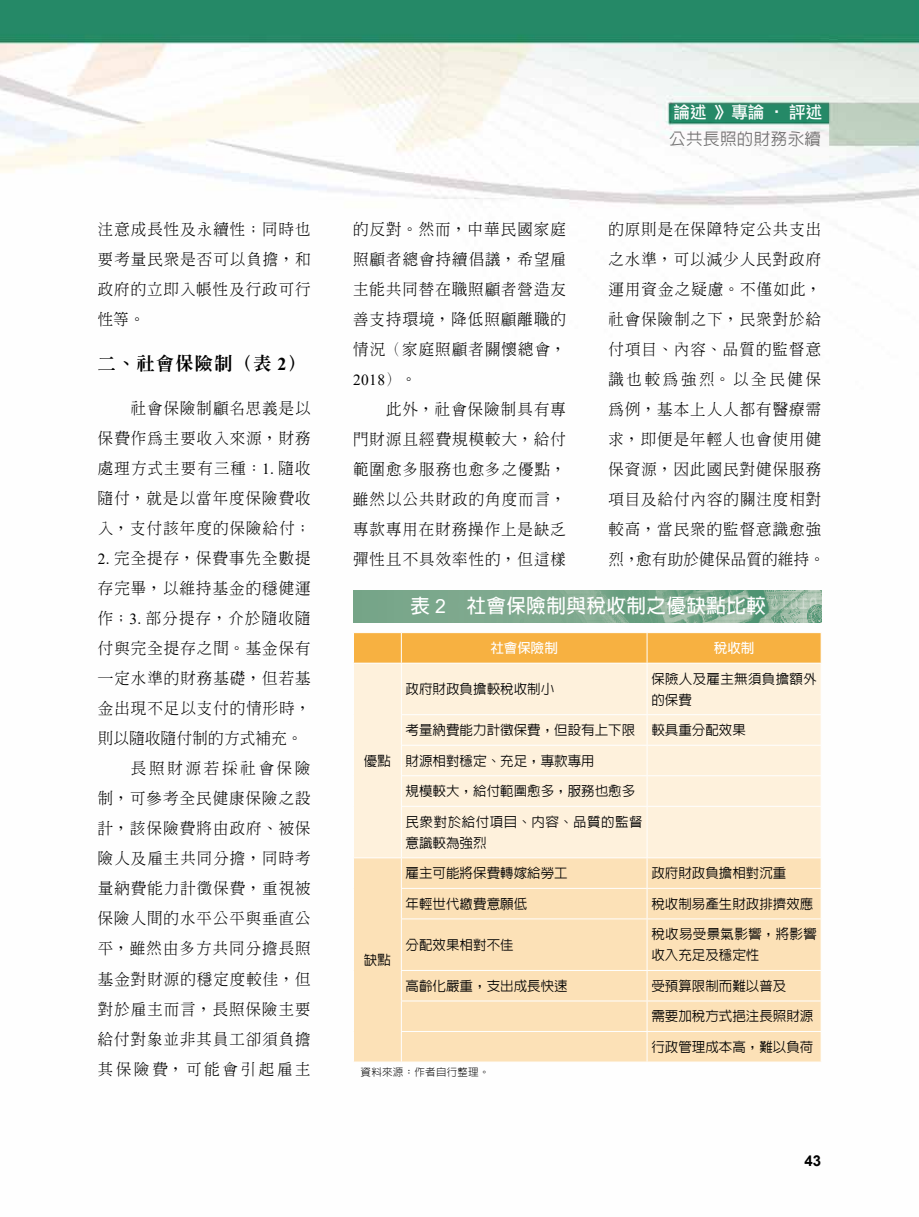
<style>
.page{position:relative;width:919px;height:1217px;background:#fff}
.page>*{position:absolute;margin:0;border:0;box-sizing:border-box;transform-origin:0 0}
.t1{font:700 19.5px "Lin Gothic";letter-spacing:.025em;color:#fff}
.t2{font:800 18px "Inn Ming";letter-spacing:.08em;color:#000}
.t3{font:500 16.5px "Lin Gothic";letter-spacing:.025em;color:#727171}
.t4{font:16.5px "DF Li Hei Md WIN BF";color:#fff}
.t5{font:300 15.3px/30px "Inn Ming";letter-spacing:.075em;color:#000;text-align:justify}
.t6{font:300 15.3px "Inn Ming";letter-spacing:.025em;color:#000}
.t7{font:300 15.3px "Inn Ming";letter-spacing:.18em;color:#000}
.t8{font:300 15.3px "Inn Ming";letter-spacing:.185em;color:#000}
.t9{font:15.3px "Times New Roman";color:#000}
.t10{font:700 15px "Arial";color:#000}
.t11{font:500 13.5px "Lin Gothic";color:#000}
.t12{font:500 13.5px/21px "Lin Gothic";letter-spacing:.025em;color:#000}
.t13{font:500 13.5px/21px "Lin Gothic";letter-spacing:.04em;color:#000}
.t14{font:700 13.5px "Lin Gothic";color:#fff}
.t15{font:300 10.5px "Lin Gothic";letter-spacing:.025em;color:#000}
.s1{font-family:"Times New Roman";font-weight:700}
.s2{font-family:"Times New Roman";font-weight:400}
.s3{font-family:"Arial";font-weight:400}
.s4{font-family:"Inn Ming";font-weight:300}
</style>
<div class="page">
<img style="left:0;top:0;width:918px;height:663px">
<img style="left:353px;top:590px;width:468px;height:32px">
<div style="left:354px;top:663px;width:466px;height:194px;background:#fef1dc"></div>
<div style="left:354px;top:858px;width:466px;height:203px;background:#fce1b7"></div>
<svg style="left:353px;top:632px;width:468px;height:30px;background:#f7b44a"></svg>
<hr style="left:353px;top:662px;width:48px;height:1px;background:#fff">
<hr style="left:401px;top:662px;width:246px;height:1px;background:#fff">
<hr style="left:401px;top:663px;width:1px;height:51px;background:#fff">
<hr style="left:647px;top:662px;width:174px;height:1px;background:#fff">
<hr style="left:646px;top:663px;width:1px;height:51px;background:#fff">
<hr style="left:401px;top:714px;width:246px;height:1px;background:#fff">
<svg style="left:401px;top:715px;width:1px;height:29px"></svg>
<hr style="left:647px;top:714px;width:174px;height:1px;background:#fff">
<svg style="left:646px;top:715px;width:1px;height:29px"></svg>
<svg style="left:820px;top:715px;width:1px;height:29px"></svg>
<hr style="left:401px;top:744px;width:246px;height:1px;background:#fff">
<hr style="left:401px;top:745px;width:1px;height:30px;background:#fff">
<hr style="left:647px;top:744px;width:174px;height:1px;background:#fff">
<hr style="left:646px;top:745px;width:1px;height:30px;background:#fff">
<hr style="left:401px;top:775px;width:246px;height:1px;background:#fff">
<svg style="left:401px;top:776px;width:1px;height:29px"></svg>
<hr style="left:647px;top:775px;width:174px;height:1px;background:#fff">
<svg style="left:646px;top:776px;width:1px;height:29px"></svg>
<svg style="left:820px;top:776px;width:1px;height:29px"></svg>
<hr style="left:401px;top:805px;width:246px;height:1px;background:#fff">
<hr style="left:401px;top:806px;width:1px;height:51px;background:#fff">
<hr style="left:647px;top:805px;width:174px;height:1px;background:#fff">
<hr style="left:646px;top:806px;width:1px;height:51px;background:#fff">
<svg style="left:401px;top:858px;width:1px;height:29px"></svg>
<svg style="left:646px;top:858px;width:1px;height:29px"></svg>
<svg style="left:820px;top:858px;width:1px;height:29px"></svg>
<hr style="left:401px;top:887px;width:246px;height:1px;background:#fff">
<hr style="left:401px;top:888px;width:1px;height:30px;background:#fff">
<hr style="left:647px;top:887px;width:174px;height:1px;background:#fff">
<hr style="left:646px;top:888px;width:1px;height:30px;background:#fff">
<hr style="left:401px;top:918px;width:246px;height:1px;background:#fff">
<hr style="left:401px;top:919px;width:1px;height:50px;background:#fff">
<hr style="left:647px;top:918px;width:174px;height:1px;background:#fff">
<hr style="left:646px;top:919px;width:1px;height:50px;background:#fff">
<hr style="left:401px;top:969px;width:246px;height:1px;background:#fff">
<hr style="left:401px;top:970px;width:1px;height:30px;background:#fff">
<hr style="left:647px;top:969px;width:174px;height:1px;background:#fff">
<hr style="left:646px;top:970px;width:1px;height:30px;background:#fff">
<hr style="left:401px;top:1000px;width:246px;height:1px;background:#fff">
<svg style="left:401px;top:1001px;width:1px;height:29px"></svg>
<hr style="left:647px;top:1000px;width:174px;height:1px;background:#fff">
<svg style="left:646px;top:1001px;width:1px;height:29px"></svg>
<svg style="left:820px;top:1001px;width:1px;height:29px"></svg>
<hr style="left:401px;top:1030px;width:246px;height:1px;background:#fff">
<hr style="left:401px;top:1031px;width:1px;height:30px;background:#fff">
<hr style="left:647px;top:1030px;width:174px;height:1px;background:#fff">
<hr style="left:646px;top:1031px;width:1px;height:30px;background:#fff">
<p class="t5" style="left:98px;top:214px;width:214px">注意成長性及永續性；同時也要考量民眾是否可以負擔，和政府的立即入帳性及行政可行性等。</p>
<p class="t2" style="left:98px;top:354px;width:209px">二、社會保險制（表 <span class="s1">2</span>）</p>
<p class="t5" style="left:98px;top:393px;width:214px;text-indent:33px">社會保險制顧名思義是以保費作為主要收入來源，財務處理方式主要有三種：<span class="s2">1.</span> 隨收隨付，就是以當年度保險費收入，支付該年度的保險給付；</p>
<p class="t5" style="left:98px;top:543px;width:214px"><span class="s2">2.</span> 完全提存，保費事先全數提</p>
<p class="t5" style="left:98px;top:573px;width:214px">存完畢，以維持基金的穩健運</p>
<p class="t5" style="left:98px;top:603px;width:214px">作；<span class="s2">3.</span> 部分提存，介於隨收隨</p>
<p class="t5" style="left:98px;top:633px;width:214px">付與完全提存之間。基金保有</p>
<p class="t5" style="left:98px;top:663px;width:214px">一定水準的財務基礎，但若基</p>
<p class="t5" style="left:98px;top:693px;width:214px">金出現不足以支付的情形時，</p>
<p class="t6" style="left:98px;top:730px;width:206px">則以隨收隨付制的方式補充。</p>
<p class="t8" style="left:131px;top:760px;width:181px">長照財源若採社會保險</p>
<p class="t5" style="left:98px;top:783px;width:214px">制，可參考全民健康保險之設</p>
<p class="t5" style="left:98px;top:813px;width:214px">計，該保險費將由政府、被保</p>
<p class="t5" style="left:98px;top:843px;width:214px">險人及雇主共同分擔，同時考</p>
<p class="t5" style="left:98px;top:873px;width:214px">量納費能力計徵保費，重視被</p>
<p class="t5" style="left:98px;top:903px;width:214px">保險人間的水平公平與垂直公</p>
<p class="t5" style="left:98px;top:933px;width:214px">平，雖然由多方共同分擔長照</p>
<p class="t5" style="left:98px;top:963px;width:214px">基金對財源的穩定度較佳，但</p>
<p class="t5" style="left:98px;top:993px;width:214px">對於雇主而言，長照保險主要</p>
<p class="t5" style="left:98px;top:1023px;width:214px">給付對象並非其員工卻須負擔</p>
<p class="t7" style="left:98px;top:1060px;width:214px">其保險費，可能會引起雇主</p>
<p class="t4" style="left:673px;top:104px;width:150px">論述 》專論 ‧ 評述</p>
<p class="t3" style="left:669px;top:130px;width:153px">公共長照的財務永續</p>
<p class="t5" style="left:608px;top:214px;width:218px;text-align:left">的原則是在保障特定公共支出之水準，可以減少人民對政府運用資金之疑慮。不僅如此，社會保險制之下，民眾對於給付項目、內容、品質的監督意識也較為強烈。以全民健保為例，基本上人人都有醫療需求，即便是年輕人也會使用健保資源，因此國民對健保服務項目及給付內容的關注度相對較高，當民眾的監督意識愈強烈，愈有助於健保品質的維持。</p>
<p class="t1" style="left:410px;top:595px;width:357px">表 <span class="s3">2</span>　社會保險制與稅收制之優缺點比較</p>
<p class="t14" style="left:490px;top:640px;width:69px">社會保險制</p>
<p class="t14" style="left:713px;top:640px;width:42px">稅收制</p>
<p class="t5" style="left:353px;top:214px;width:214px">的反對。然而，中華民國家庭照顧者總會持續倡議，希望雇主能共同替在職照顧者營造友善支持環境，降低照顧離職的情況（家庭照顧者關懷總會，</p>
<p class="t9" style="left:353px;top:369px;width:65px">2018<span class="s4">）。</span></p>
<p class="t5" style="left:353px;top:394px;width:214px;text-indent:33px">此外，社會保險制具有專門財源且經費規模較大，給付範圍愈多服務也愈多之優點，雖然以公共財政的角度而言，專款專用在財務操作上是缺乏彈性且不具效率性的，但這樣</p>
<p class="t11" style="left:364px;top:753px;width:29px">優點</p>
<p class="t11" style="left:405px;top:681px;width:150px">政府財政負擔較稅收制小</p>
<p class="t12" style="left:651px;top:667px;width:167px">保險人及雇主無須負擔額外的保費</p>
<p class="t11" style="left:405px;top:722px;width:342px">考量納費能力計徵保費，但設有上下限 較具重分配效果</p>
<p class="t11" style="left:405px;top:753px;width:190px">財源相對穩定、充足，專款專用</p>
<p class="t11" style="left:405px;top:783px;width:231px">規模較大，給付範圍愈多，服務也愈多</p>
<p class="t13" style="left:405px;top:810px;width:239px">民眾對於給付項目、內容、品質的監督意識較為強烈</p>
<p class="t11" style="left:405px;top:866px;width:163px">雇主可能將保費轉嫁給勞工</p>
<p class="t11" style="left:651px;top:866px;width:136px">政府財政負擔相對沉重</p>
<p class="t11" style="left:405px;top:896px;width:123px">年輕世代繳費意願低</p>
<p class="t11" style="left:651px;top:896px;width:163px">稅收制易產生財政排擠效應</p>
<p class="t11" style="left:405px;top:937px;width:109px">分配效果相對不佳</p>
<p class="t12" style="left:651px;top:923px;width:167px">稅收易受景氣影響，將影響收入充足及穩定性</p>
<p class="t11" style="left:405px;top:978px;width:163px">高齡化嚴重，支出成長快速</p>
<p class="t11" style="left:651px;top:978px;width:136px">受預算限制而難以普及</p>
<p class="t11" style="left:651px;top:1009px;width:163px">需要加稅方式挹注長照財源</p>
<p class="t11" style="left:651px;top:1039px;width:163px">行政管理成本高，難以負荷</p>
<p class="t15" style="left:360px;top:1066px;width:130px">資料來源：作者自行整理。</p>
<p class="t11" style="left:364px;top:952px;width:29px">缺點</p>
<p class="t10" style="left:804px;top:1149px;width:18px">43</p>
</div>
